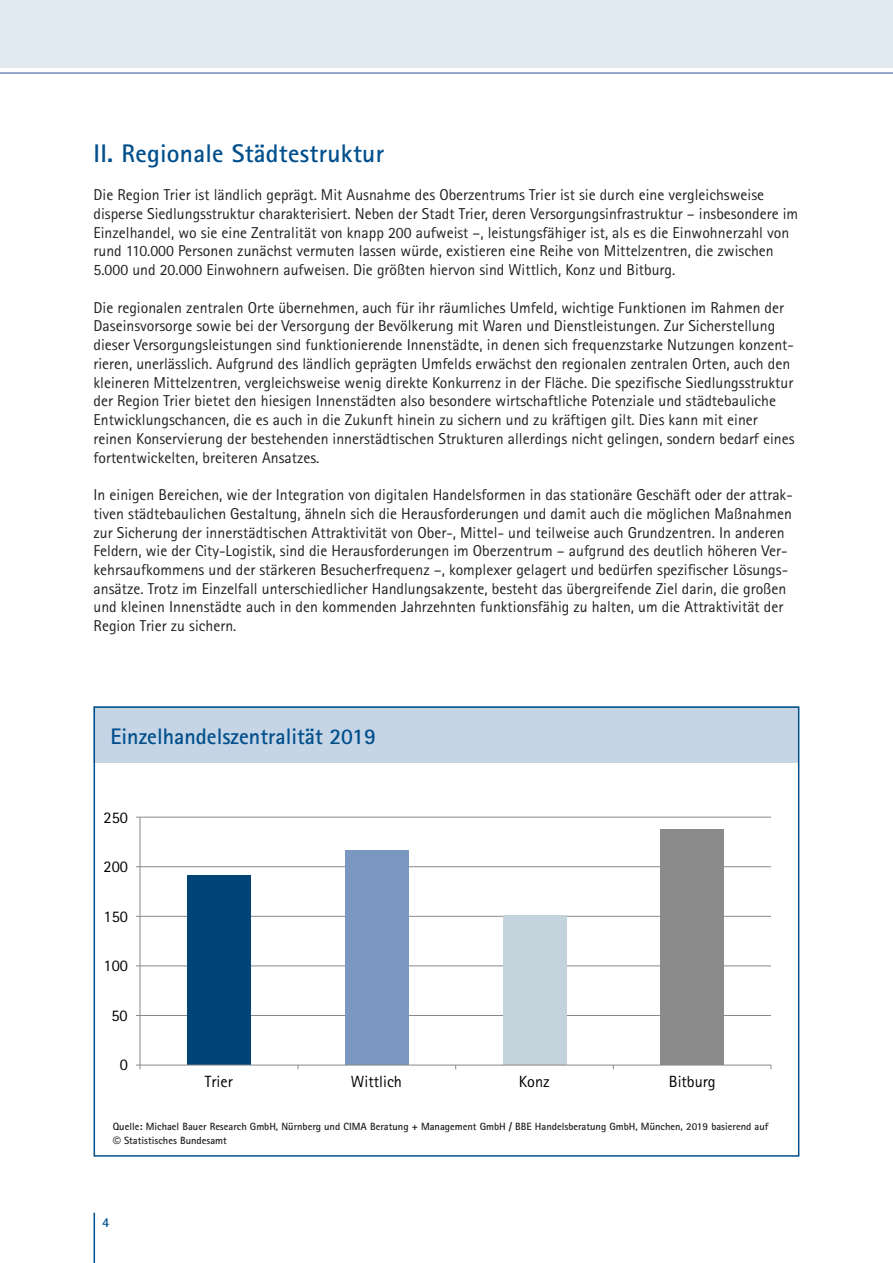
<style>
.page{position:relative;width:893px;height:1263px;background:#fff}
.page>*{position:absolute;margin:0;border:0;box-sizing:border-box;transform-origin:0 0}
.t1{font:700 25.5px "Rotis Sans Serif";letter-spacing:.01em;color:#004f8c}
.t2{font:700 22.5px "Rotis Sans Serif";color:#004f8c}
.t3{font:16.2px "AT Rotis Sans Serif";color:#000}
.t4{font:15.75px/18.8px "Rotis Sans Serif";color:#231f20}
.t5{font:700 13.5px "Rotis Sans Serif";color:#004f8c}
.t6{font:700 10.5px/13.5px "Rotis Sans Serif";color:#231f20}
.s1{font-size:16.5px}
</style>
<div class="page">
<div style="left:0;top:0;width:893px;height:68px;background:#e1e9f1"></div>
<hr style="left:0;top:72px;width:893px;height:2px;background:#6f8ebb">
<hr style="left:94px;top:1213px;width:1px;height:50px;background:#004f8c">
<div style="left:94px;top:706px;width:705px;height:57px;background:#c5d5e5"></div>
<div style="left:94px;top:706px;width:705px;height:451px;border:2px solid #004f8c"></div>
<svg style="left:136px;top:816px;width:636px;height:254px"></svg>
<h1 class="t1" style="left:94px;top:137px;width:292px">II. Regionale Städtestruktur</h1>
<p class="t4" style="left:94px;top:185px;width:706px">Die Region Trier ist ländlich geprägt. Mit Ausnahme des Oberzentrums Trier ist sie durch eine vergleichsweise disperse Siedlungsstruktur charakterisiert. Neben der Stadt Trier, deren Versorgungsinfrastruktur – insbesondere im Einzelhandel, wo sie eine Zentralität von knapp 200 aufweist –, leistungsfähiger ist, als es die Einwohnerzahl von rund 110.000 Personen zunächst vermuten lassen würde, existieren eine Reihe von Mittelzentren, die zwischen 5.000 und 20.000 Einwohnern aufweisen. Die größten hiervon sind Wittlich, Konz und Bitburg.</p>
<p class="t4" style="left:94px;top:298px;width:702px">Die regionalen zentralen Orte übernehmen, auch für ihr räumliches Umfeld, wichtige Funktionen im Rahmen der Daseinsvorsorge sowie bei der Versorgung der Bevölkerung mit Waren und Dienstleistungen. Zur Sicherstellung dieser Versorgungsleistungen sind funktionierende Innenstädte, in denen sich frequenzstarke Nutzungen konzent&shy;rieren, unerlässlich. Aufgrund des ländlich geprägten Umfelds erwächst den regionalen zentralen Orten, auch den kleineren Mittelzentren, vergleichsweise wenig direkte Konkurrenz in der Fläche. Die spezifische Siedlungsstruktur der Region Trier bietet den hiesigen Innenstädten also besondere wirtschaftliche Potenziale und städtebauliche Entwicklungschancen, die es auch in die Zukunft hinein zu sichern und zu kräftigen gilt. Dies kann mit einer reinen Konservierung der bestehenden innerstädtischen Strukturen allerdings nicht gelingen, sondern bedarf eines fortentwickelten, breiteren Ansatzes.</p>
<p class="t4" style="left:94px;top:485px;width:701px">In einigen Bereichen, wie der Integration von digitalen Handelsformen in das stationäre Geschäft oder der attrak&shy;tiven städtebaulichen Gestaltung, ähneln sich die Herausforderungen und damit auch die möglichen Maßnahmen zur Sicherung der innerstädtischen Attraktivität von Ober-, Mittel- und teilweise auch Grundzentren. In anderen Feldern, wie der City-Logistik, sind die Herausforderungen im Oberzentrum – aufgrund des deutlich höheren Ver&shy;kehrsaufkommens und der stärkeren Besucherfrequenz –, komplexer gelagert und bedürfen spezifischer Lösungs&shy;ansätze. Trotz im Einzelfall unterschiedlicher Handlungsakzente, besteht das übergreifende Ziel darin, die großen und kleinen Innenstädte auch in den kommenden Jahrzehnten funktionsfähig zu halten, um die Attraktivität der Region Trier zu sichern.</p>
<h2 class="t2" style="left:111px;top:722px;width:267px">Einzelhandelszentralität 2019</h2>
<p class="t3" style="left:104px;top:807px;width:26px">250</p>
<p class="t3" style="left:104px;top:857px;width:26px">200</p>
<p class="t3" style="left:104px;top:906px;width:26px">150</p>
<p class="t3" style="left:104px;top:956px;width:26px">100</p>
<p class="t3" style="left:112px;top:1006px;width:18px">50</p>
<p class="t3" style="left:120px;top:1055px;width:10px">0</p>
<p class="t3" style="left:205px;top:1072px;width:29px">Trier</p>
<p class="t3" style="left:351px;top:1072px;width:53px">Wittlich</p>
<p class="t3" style="left:519px;top:1072px;width:33px">Konz</p>
<p class="t3" style="left:669px;top:1072px;width:48px">Bitburg</p>
<p class="t6" style="left:113px;top:1119px;width:657px">Quelle: Michael Bauer Research GmbH, Nürnberg und CIMA Beratung + Management GmbH / BBE Handelsberatung GmbH, München, 2019 basierend auf <span class="s1">©</span> Statistisches Bundesamt</p>
<p class="t5" style="left:102px;top:1214px;width:9px">4</p>
</div>
